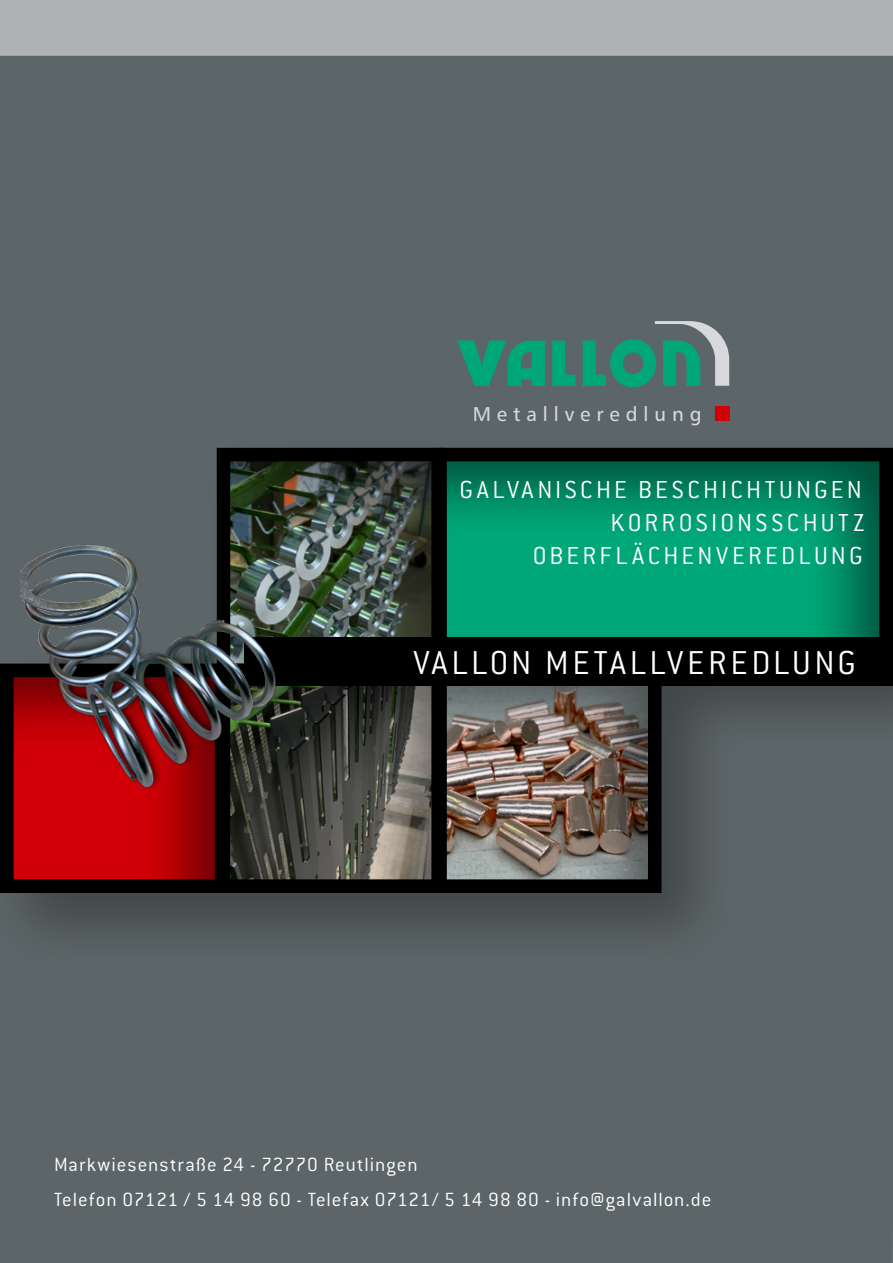
<style>
.page{position:relative;width:893px;height:1263px;background:#b0b1b2}
.page>*{position:absolute;margin:0;border:0;box-sizing:border-box;transform-origin:0 0}
.t1{font:300 36.45px "Conduit ITC";letter-spacing:.085em;color:#fff}
.t2{font:300 27px/33px "Conduit ITC";letter-spacing:.12em;color:#fff;text-align:right}
.t3{font:300 21px/34.5px "Conduit ITC";letter-spacing:.045em;color:#fff}
.t4{font:20.1px "Humanist 777 BT Roman B";letter-spacing:.295em;color:#d8d9dd}
</style>
<div class="page">
<div style="left:0;top:56px;width:893px;height:1207px;background:#5c6567"></div>
<div style="left:0;top:430px;width:893px;height:541px;background:#000;opacity:.3"></div>
<div style="left:216px;top:446px;width:231px;height:231px;background:#000;opacity:.54"></div>
<div style="left:216px;top:662px;width:231px;height:231px;background:#000;opacity:.54"></div>
<div style="left:0;top:662px;width:231px;height:231px;background:#000;opacity:.54"></div>
<div style="left:433px;top:446px;width:460px;height:231px;background:#000;opacity:.54"></div>
<div style="left:433px;top:662px;width:231px;height:231px;background:#000;opacity:.54"></div>
<div style="left:244px;top:638px;width:649px;height:48px;background:#000"></div>
<img style="left:20px;top:492px;width:261px;height:353px">
<svg style="left:552px;top:340px;width:23px;height:46px"></svg>
<div style="left:715px;top:406px;width:14px;height:15px;background:#d10007"></div>
<svg style="left:457px;top:340px;width:88px;height:46px"></svg>
<svg style="left:583px;top:321px;width:146px;height:66px"></svg>
<p class="t4" style="left:473px;top:402px;width:230px">Metallveredlung</p>
<p class="t2" style="left:459px;top:473px;width:407px">GALVANISCHE BESCHICHTUNGEN<br>KORROSIONSSCHUTZ<br>OBERFLÄCHENVEREDLUNG</p>
<h1 class="t1" style="left:414px;top:643px;width:444px">VALLON METALLVEREDLUNG</h1>
<p class="t3" style="left:54px;top:1147px;width:659px">Markwiesenstraße 24 - 72770 Reutlingen<br>Telefon 07121 / 5 14 98 60 - Telefax 07121/ 5 14 98 80 - info@galvallon.de</p>
</div>
